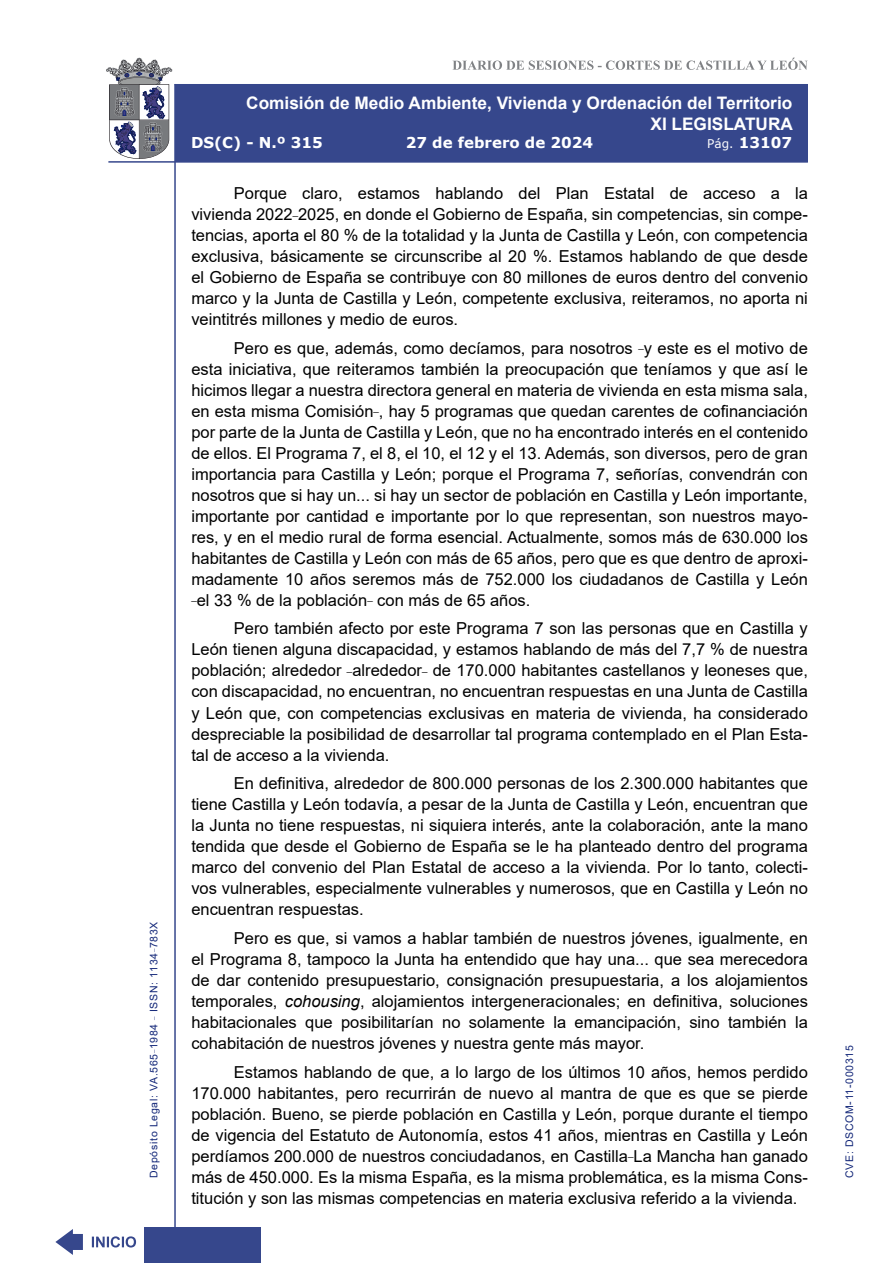
<style>
.page{position:relative;width:893px;height:1263px;background:#fff}
.page>*{position:absolute;margin:0;border:0;box-sizing:border-box;transform-origin:0 0}
.t1{font:700 17.25px/20.7px "Arial";color:#fff;text-align:right}
.t2{font:16.5px/21px "Arial";color:#000;text-align:justify}
.t3{font:700 15px "Verdana";color:#fff}
.t4{font:10.5px "Arial";letter-spacing:.065em;color:#122678}
.s1{font-weight:400;font-size:12px}
.s2{font-style:italic}
</style>
<div class="page">
<svg style="left:452px;top:58px;width:356px;height:12px"></svg>
<hr style="left:174px;top:84px;width:2px;height:1179px;background:#36478c">
<div style="left:144px;top:1227px;width:117px;height:36px;background:#36478c"></div>
<div style="left:175px;top:84px;width:633px;height:78px;background:#36478c"></div>
<hr style="left:108px;top:161px;width:700px;height:2px;background:#36478c">
<svg style="left:92px;top:1236px;width:44px;height:11px"></svg>
<svg style="left:55px;top:1229px;width:28px;height:26px"></svg>
<svg style="left:106px;top:58px;width:66px;height:101px"></svg>
<p class="t4" style="left:146px;top:1178px;width:258px;rotate:-90deg">Depósito Legal: VA.565<sup>_</sup>1984 <sup>_</sup> ISSN: 1134<sup>_</sup>783X</p>
<p class="t1" style="left:246px;top:93px;width:548px">Comisión de Medio Ambiente, Vivienda y Ordenación del Territorio<br>XI LEGISLATURA</p>
<p class="t3" style="left:191px;top:132px;width:133px">DS(C) - N.º 315</p>
<p class="t3" style="left:406px;top:132px;width:189px">27 de febrero de 2024</p>
<p class="t3" style="left:707px;top:132px;width:86px"><span class="s1">Pág.</span> 13107</p>
<p class="t2" style="left:191px;top:183px;width:618px;text-indent:43px">Porque claro, estamos hablando del Plan Estatal de acceso a la vivienda 2022<sup>_</sup>2025, en donde el Gobierno de España, sin competencias, sin compe&shy;tencias, aporta el 80 % de la totalidad y la Junta de Castilla y León, con competencia exclusiva, básicamente se circunscribe al 20 %. Estamos hablando de que desde el Gobierno de España se contribuye con 80 millones de euros dentro del convenio marco y la Junta de Castilla y León, competente exclusiva, reiteramos, no aporta ni veintitrés millones y medio de euros.</p>
<p class="t2" style="left:191px;top:337px;width:618px;text-indent:43px">Pero es que, además, como decíamos, para nosotros <sup>_</sup>y este es el motivo de esta iniciativa, que reiteramos también la preocupación que teníamos y que así le hicimos llegar a nuestra directora general en materia de vivienda en esta misma sala, en esta misma Comisión<sup>_</sup>, hay 5 programas que quedan carentes de cofinanciación por parte de la Junta de Castilla y León, que no ha encontrado interés en el contenido de ellos. El Programa 7, el 8, el 10, el 12 y el 13. Además, son diversos, pero de gran importancia para Castilla y León; porque el Programa 7, señorías, convendrán con nosotros que si hay un... si hay un sector de población en Castilla y León importante, importante por cantidad e importante por lo que representan, son nuestros mayo&shy;res, y en el medio rural de forma esencial. Actualmente, somos más de 630.000 los habitantes de Castilla y León con más de 65 años, pero que es que dentro de aproxi&shy;madamente 10 años seremos más de 752.000 los ciudadanos de Castilla y León <sup>_</sup>el 33 % de la población<sup>_</sup> con más de 65 años.</p>
<p class="t2" style="left:191px;top:618px;width:618px;text-indent:43px">Pero también afecto por este Programa 7 son las personas que en Castilla y León tienen alguna discapacidad, y estamos hablando de más del 7,7 % de nuestra población; alrededor <sup>_</sup>alrededor<sup>_</sup> de 170.000 habitantes castellanos y leoneses que, con discapacidad, no encuentran, no encuentran respuestas en una Junta de Castilla y León que, con competencias exclusivas en materia de vivienda, ha considerado despreciable la posibilidad de desarrollar tal programa contemplado en el Plan Esta&shy;tal de acceso a la vivienda.</p>
<p class="t2" style="left:191px;top:773px;width:618px;text-indent:43px">En definitiva, alrededor de 800.000 personas de los 2.300.000 habitantes que tiene Castilla y León todavía, a pesar de la Junta de Castilla y León, encuentran que la Junta no tiene respuestas, ni siquiera interés, ante la colaboración, ante la mano tendida que desde el Gobierno de España se le ha planteado dentro del programa marco del convenio del Plan Estatal de acceso a la vivienda. Por lo tanto, colecti&shy;vos vulnerables, especialmente vulnerables y numerosos, que en Castilla y León no encuentran respuestas.</p>
<p class="t2" style="left:191px;top:927px;width:618px;text-indent:43px">Pero es que, si vamos a hablar también de nuestros jóvenes, igualmente, en el Programa 8, tampoco la Junta ha entendido que hay una... que sea merecedora de dar contenido presupuestario, consignación presupuestaria, a los alojamientos temporales, <span class="s2">cohousing</span>, alojamientos intergeneracionales; en definitiva, soluciones habitacionales que posibilitarían no solamente la emancipación, sino también la cohabitación de nuestros jóvenes y nuestra gente más mayor.</p>
<p class="t2" style="left:191px;top:1061px;width:618px;text-indent:43px">Estamos hablando de que, a lo largo de los últimos 10 años, hemos perdido 170.000 habitantes, pero recurrirán de nuevo al mantra de que es que se pierde población. Bueno, se pierde población en Castilla y León, porque durante el tiempo de vigencia del Estatuto de Autonomía, estos 41 años, mientras en Castilla y León perdíamos 200.000 de nuestros conciudadanos, en Castilla<sup>_</sup>La Mancha han ganado más de 450.000. Es la misma España, es la misma problemática, es la misma Cons&shy;titución y son las mismas competencias en materia exclusiva referido a la vivienda.</p>
<p class="t4" style="left:842px;top:1178px;width:134px;rotate:-90deg">CVE: DSCOM-11-000315</p>
</div>
